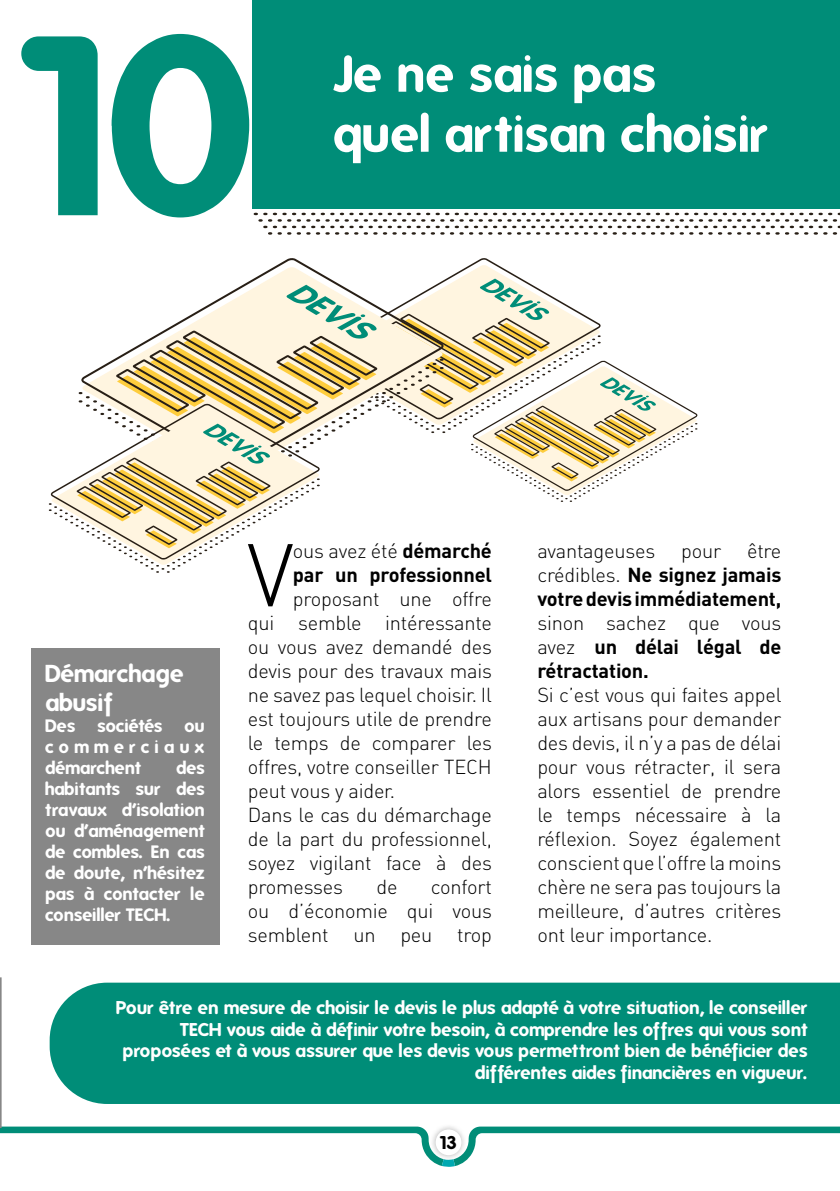
<style>
.page{position:relative;width:840px;height:1191px;background:#fff}
.page>*{position:absolute;margin:0;border:0;box-sizing:border-box;transform-origin:0 0}
.t1{font:700 248.2px "Folks";color:#008d78}
.t2{font:87.4px "DIN Light Alternate";color:#000}
.t3{font:700 50px/60px "Folks";color:#fff}
.t4{font:700 23.8px/28.6px "Folks";color:#fff}
.t5{font:20px/24px "DIN Light Alternate";letter-spacing:-.01em;color:#000;text-align:justify}
.t6{font:700 20px/24px "DIN";letter-spacing:-.01em;color:#000}
.t7{font:700 18px/21.6px "Folks";color:#fff;text-align:right}
.t8{font:700 18px "Folks";color:#000}
.t9{font:700 17.4px/21px "Folks";color:#fff;text-align:justify}
.s1{font-family:"DIN";font-weight:700}
.s2{font-family:"DIN Light Alternate";font-weight:400}
</style>
<div class="page">
<svg style="left:253px;top:212px;width:586px;height:23px"></svg>
<div style="left:252px;top:0;width:587px;height:209px;background:#008d78"></div>
<svg style="left:0;top:977px;width:839px;height:189px"></svg>
<div style="left:50px;top:982px;width:789px;height:122px;background:#008d78"></div>
<svg style="left:447px;top:258px;width:73px;height:20px"></svg>
<svg style="left:255px;top:258px;width:74px;height:20px"></svg>
<svg style="left:49px;top:278px;width:648px;height:295px"></svg>
<div style="left:31px;top:648px;width:188px;height:296px;background:#878787"></div>
<h1 class="t1" style="left:13px;top:-19px;width:245px">10</h1>
<h3 class="t3" style="left:332px;top:44px;width:437px">Je ne sais pas<br>quel artisan choisir</h3>
<p class="t4" style="left:45px;top:660px;width:140px">Démarchage abusif</p>
<p class="t9" style="left:45px;top:715px;width:32px">Des</p>
<p class="t9" style="left:97px;top:715px;width:67px">sociétés</p>
<p class="t9" style="left:45px;top:715px;width:161px;text-indent:139px">ou commerciaux démarchent</p>
<p class="t9" style="left:45px;top:757px;width:161px;text-indent:131px">des habitants sur des travaux d’isolation ou d’aménagement de combles. En cas de doute, n’hésitez pas à contacter le conseiller TECH.</p>
<h2 class="t2" style="left:247px;top:521px;width:48px">V</h2>
<p class="t5" style="left:293px;top:539px;width:200px">ous avez été <span class="s1">démarché</span></p>
<p class="t6" style="left:293px;top:562px;width:200px">par un professionnel</p>
<p class="t5" style="left:248px;top:587px;width:245px;text-align:left;text-indent:45px">proposant une offre qui semble intéressante ou vous avez demandé des devis pour des travaux mais ne savez pas lequel choisir. Il est toujours utile de prendre le temps de comparer les offres, votre conseiller TECH peut vous y aider.<br>Dans le cas du démarchage de la part du professionnel, soyez vigilant face à des promesses</p>
<p class="t5" style="left:248px;top:875px;width:245px;text-indent:183px">confort ou d’économie qui vous semblent un peu trop</p>
<p class="t5" style="left:376px;top:875px;width:23px">de</p>
<p class="t5" style="left:537px;top:539px;width:119px">avantageuses</p>
<p class="t5" style="left:680px;top:539px;width:42px">pour</p>
<p class="t5" style="left:746px;top:539px;width:36px">être</p>
<p class="t6" style="left:537px;top:562px;width:245px"><span class="s2">crédibles.</span> Ne signez jamais votre devis immédiatement,</p>
<p class="t5" style="left:537px;top:611px;width:245px">sinon sachez que vous</p>
<p class="t6" style="left:537px;top:634px;width:245px"><span class="s2">avez</span> un délai légal de rétractation.</p>
<p class="t5" style="left:537px;top:683px;width:245px">Si c’est vous qui faites appel aux artisans pour demander des devis, il n’y a pas de délai pour vous rétracter, il sera alors essentiel de prendre le temps nécessaire à la réflexion. Soyez également conscient que l’offre la moins chère ne sera pas toujours la meilleure, d’autres critères ont leur importance.</p>
<p class="t7" style="left:117px;top:997px;width:692px">Pour être en mesure de choisir le devis le plus adapté à votre situation, le conseiller TECH vous aide à définir votre besoin, à comprendre les offres qui vous sont proposées et à vous assurer que les devis vous permettront bien de bénéficier des différentes aides financières en vigueur.</p>
<p class="t8" style="left:439px;top:1131px;width:19px">13</p>
</div>
